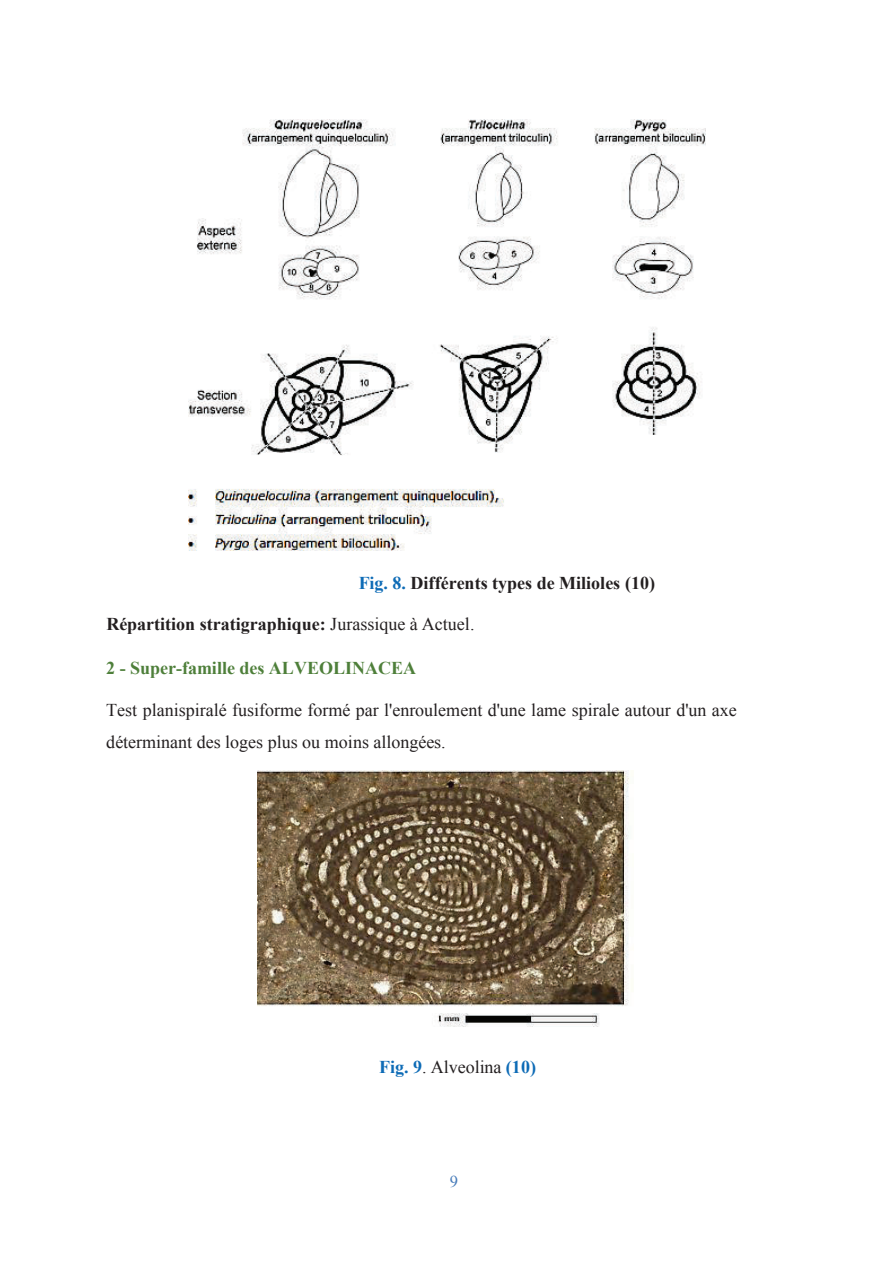
<style>
.page{position:relative;width:894px;height:1264px;background:#fff}
.page>*{position:absolute;margin:0;border:0;box-sizing:border-box;transform-origin:0 0}
.t1{font:18px/31.2px "Times New Roman";color:#231f20}
.t2{font:700 18px "Times New Roman";color:#231f20}
.t3{font:700 18px "Times New Roman";color:#4e7f3a}
.t4{font:16.5px "Times New Roman";color:#477cba}
.s1{color:#0d6bb6}
.s2{font-weight:400}
.s3{font-weight:700;color:#0d6bb6}
</style>
<div class="page">
<img style="left:189px;top:119px;width:516px;height:431px">
<div style="left:173px;top:455px;width:273px;height:27px;background:#fff"></div>
<img style="left:257px;top:770px;width:372px;height:256px">
<p class="t2" style="left:358px;top:577px;width:298px"><span class="s1">Fig. 8.</span> Différents types de Milioles (10)</p>
<p class="t2" style="left:106px;top:618px;width:369px">Répartition stratigraphique: <span class="s2">Jurassique à Actuel.</span></p>
<p class="t3" style="left:106px;top:661px;width:311px">2 - Super-famille des ALVEOLINACEA</p>
<p class="t1" style="left:106px;top:696px;width:632px">Test planispiralé fusiforme formé par l'enroulement d'une lame spirale autour d'un axe déterminant des loges plus ou moins allongées.</p>
<p class="t1" style="left:379px;top:1053px;width:158px"><span class="s3">Fig. 9</span>. Alveolina <span class="s3">(10)</span></p>
<p class="t4" style="left:449px;top:1175px;width:10px">9</p>
</div>
